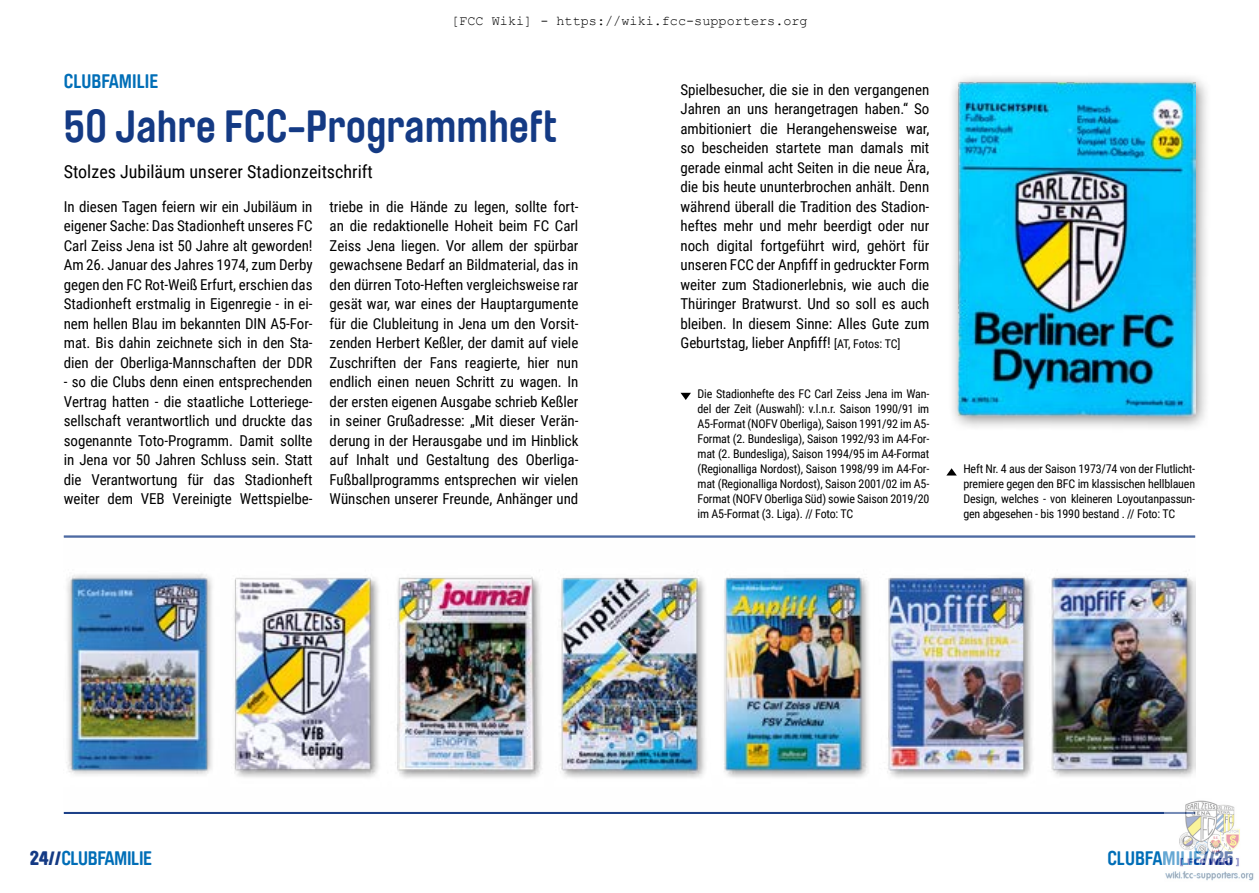
<style>
.page{position:relative;width:1259px;height:893px;background:#fff}
.page>*{position:absolute;margin:0;border:0;box-sizing:border-box;transform-origin:0 0}
.t1{font:700 45px "Brauer Neue";letter-spacing:.005em;color:#143a84}
.t2{font:700 19.5px "Brauer Neue";color:#006eb7}
.t3{font:18px "Roboto Condensed";color:#000}
.t4{font:15.75px "Anton";color:#143a84}
.t5{font:15px/19.5px "Roboto Condensed";letter-spacing:-.005em;color:#000;text-align:justify}
.t6{font:13.5px "Courier New";color:#000}
.t7{font:12px/15px "Roboto Condensed";letter-spacing:-.015em;color:#000;text-align:justify}
.s1{font-size:12px}
.s2{font-weight:900;color:#143a84}
.s3{font-family:"Anton";font-weight:400;font-size:15.75px;color:#143a84}
.s4{font-family:"Brauer Neue";font-weight:900;font-size:19.5px}
</style>
<div class="page">
<img style="left:64px;top:574px;width:1131px;height:238px">
<div style="left:948px;top:73px;width:264px;height:360px;background:#000;opacity:.5"></div>
<img style="left:958px;top:82px;width:237px;height:335px">
<hr style="left:64px;top:536px;width:1131px;height:1px;background:#143a84">
<hr style="left:64px;top:537px;width:1131px;height:1px;background:#143a84">
<svg style="left:680px;top:393px;width:11px;height:7px"></svg>
<svg style="left:947px;top:468px;width:10px;height:7px"></svg>
<hr style="left:64px;top:812px;width:1131px;height:1px;background:#143a84">
<hr style="left:64px;top:813px;width:1131px;height:1px;background:#143a84">
<img style="left:1164px;top:799px;width:90px;height:82px">
<p class="t6" style="left:451px;top:13px;width:358px">[FCC Wiki] - https://wiki.fcc-supporters.org</p>
<h2 class="t2" style="left:64px;top:70px;width:96px">CLUBFAMILIE</h2>
<h1 class="t1" style="left:64px;top:101px;width:495px">50 Jahre FCC-Programmheft</h1>
<p class="t3" style="left:64px;top:159px;width:310px">Stolzes Jubiläum unserer Stadionzeitschrift</p>
<p class="t5" style="left:64px;top:196px;width:250px">In diesen Tagen feiern wir ein Jubiläum in eigener Sache: Das Stadionheft unseres FC Carl Zeiss Jena ist 50 Jahre alt geworden!<br>Am 26. Januar des Jahres 1974, zum Derby gegen den FC Rot-Weiß Erfurt, erschien das Stadionheft erstmalig in Eigenregie - in ei&shy;nem hellen Blau im bekannten DIN A5-For&shy;mat. Bis dahin zeichnete sich in den Sta&shy;dien der Oberliga-Mannschaften der DDR</p>
<p class="t5" style="left:64px;top:372px;width:250px">- so die Clubs denn einen entsprechenden Vertrag hatten - die staatliche Lotteriege&shy;sellschaft verantwortlich und druckte das sogenannte Toto-Programm. Damit sollte in Jena vor 50 Jahren Schluss sein. Statt die Verantwortung für das Stadionheft weiter dem VEB Vereinigte Wettspielbe-</p>
<p class="t5" style="left:330px;top:196px;width:250px">triebe in die Hände zu legen, sollte fort&shy;an die redaktionelle Hoheit beim FC Carl Zeiss Jena liegen. Vor allem der spürbar gewachsene Bedarf an Bildmaterial, das in den dürren Toto-Heften vergleichsweise rar gesät war, war eines der Hauptargumente für die Clubleitung in Jena um den Vorsit&shy;zenden Herbert Keßler, der damit auf viele Zuschriften der Fans reagierte, hier nun endlich einen neuen Schritt zu wagen. In der ersten eigenen Ausgabe schrieb Keßler in seiner Grußadresse: „Mit dieser Verän&shy;derung in der Herausgabe und im Hinblick auf Inhalt und Gestaltung des Oberliga-Fußballprogramms entsprechen wir vielen Wünschen unserer Freunde, Anhänger und</p>
<p class="t5" style="left:680px;top:79px;width:250px">Spielbesucher, die sie in den vergangenen Jahren an uns herangetragen haben.“ So ambitioniert die Herangehensweise war, so bescheiden startete man damals mit gerade einmal acht Seiten in die neue Ära, die bis heute ununterbrochen anhält. Denn während überall die Tradition des Stadion&shy;heftes mehr und mehr beerdigt oder nur noch digital fortgeführt wird, gehört für unseren FCC der Anpfiff in gedruckter Form weiter zum Stadionerlebnis, wie auch die Thüringer Bratwurst. Und so soll es auch bleiben. In diesem Sinne: Alles Gute zum Geburtstag, lieber Anpfiff! <span class="s1">[AT, Fotos: TC]</span></p>
<p class="t7" style="left:697px;top:386px;width:233px">Die Stadionhefte des FC Carl Zeiss Jena im Wan&shy;del der Zeit (Auswahl): v.l.n.r. Saison 1990/91 im A5-Format (NOFV Oberliga), Saison 1991/92 im A5- Format (2. Bundesliga), Saison 1992/93 im A4-For&shy;mat (2. Bundesliga), Saison 1994/95 im A4-Format (Regionalliga Nordost), Saison 1998/99 im A4-For&shy;mat (Regionalliga Nordost), Saison 2001/02 im A5- Format (NOFV Oberliga Süd) sowie Saison 2019/20 im A5-Format (3. Liga). // Foto: TC</p>
<p class="t7" style="left:963px;top:461px;width:233px">Heft Nr. 4 aus der Saison 1973/74 von der Flutlicht&shy;premiere gegen den BFC im klassischen hellblauen Design, welches - von kleineren Loyoutanpassun&shy;gen abgesehen - bis 1990 bestand . // Foto: TC</p>
<h2 class="t2" style="left:30px;top:847px;width:84px"><span class="s2">24</span><span class="s3">//</span>Club Familie</h2>
<h2 class="t2" style="left:1107px;top:847px;width:55px">ClubFamilie</h2>
<p class="t4" style="left:1202px;top:850px;width:33px">//<span class="s4">25</span></p>
</div>
